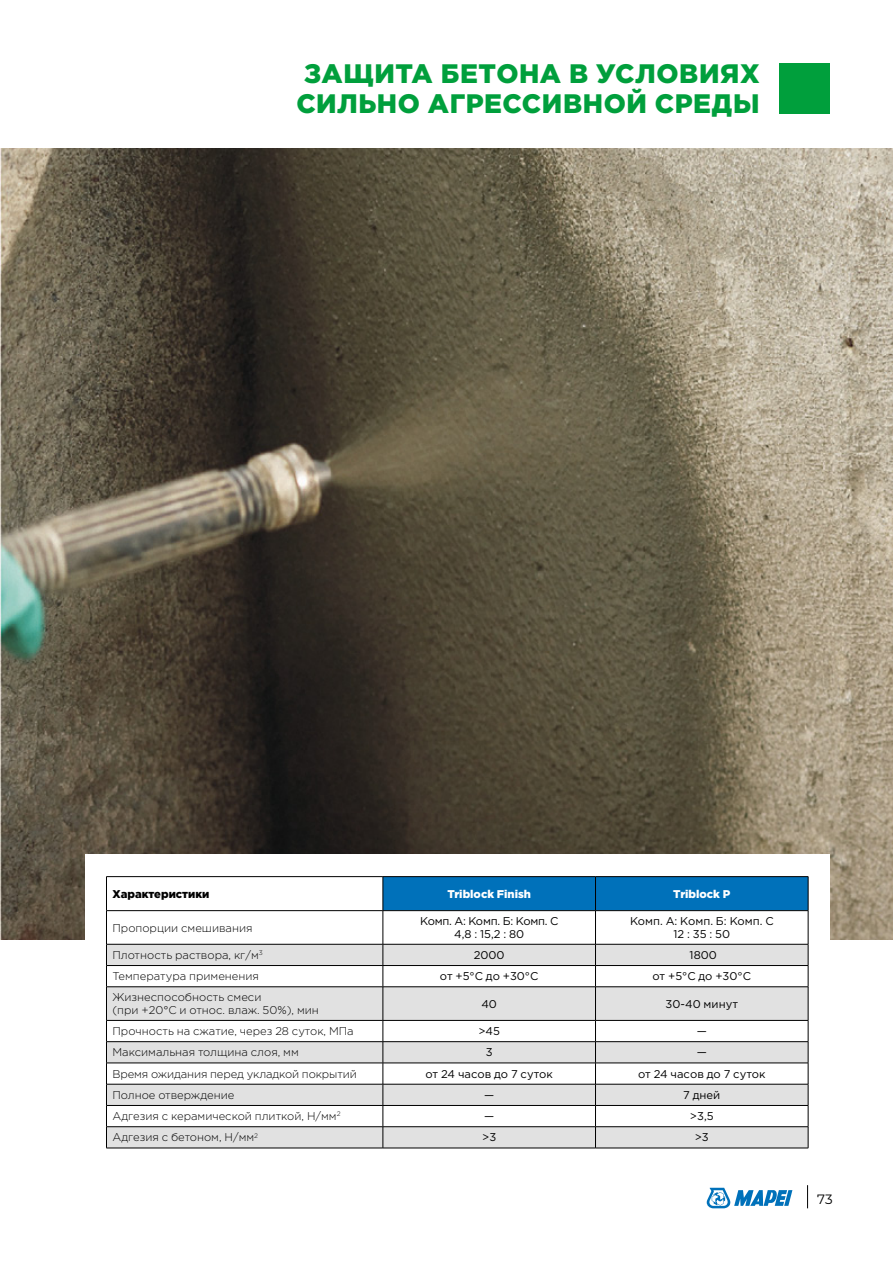
<style>
.page{position:relative;width:893px;height:1263px;background:#fff}
.page>*{position:absolute;margin:0;border:0;box-sizing:border-box;transform-origin:0 0}
.t1{font:900 26.7px/30px "Gotham Pro";letter-spacing:.025em;color:#009f3c}
.t2{font:13.5px "Montserrat";color:#000}
.t3{font:300 11.25px/13.5px "Gotham Pro";color:#000}
.t4{font:11.25px/13.5px "Gotham Pro";color:#000;text-align:center}
.t5{font:11.25px/13.5px "Gotham Pro";letter-spacing:-.02em;color:#000;text-align:center}
.t6{font:900 11.25px "Gotham Pro";color:#fff}
.t7{font:900 11.25px "Gotham Pro";color:#000}
</style>
<div class="page">
<div style="left:779px;top:64px;width:50px;height:50px;background:#009f3c"></div>
<svg style="left:706px;top:1188px;width:86px;height:20px"></svg>
<svg style="left:807px;top:1185px;width:1px;height:23px"></svg>
<img style="left:0;top:149px;width:893px;height:790px">
<div style="left:85px;top:855px;width:744px;height:206px;background:#fff"></div>
<div style="left:384px;top:877px;width:424px;height:33px;background:#0071ba"></div>
<svg style="left:107px;top:911px;width:701px;height:33px"></svg>
<svg style="left:107px;top:945px;width:701px;height:75px;fill:#e1e1e1"></svg>
<hr style="left:106px;top:876px;width:277px;height:1px;background:#000">
<hr style="left:106px;top:877px;width:1px;height:33px;background:#000">
<hr style="left:383px;top:876px;width:212px;height:1px;background:#000">
<hr style="left:383px;top:877px;width:1px;height:33px;background:#000">
<hr style="left:595px;top:876px;width:213px;height:1px;background:#000">
<hr style="left:595px;top:877px;width:1px;height:33px;background:#000">
<hr style="left:808px;top:877px;width:1px;height:33px;background:#000">
<hr style="left:106px;top:910px;width:277px;height:1px;background:#000">
<hr style="left:106px;top:911px;width:1px;height:33px;background:#000">
<hr style="left:383px;top:910px;width:212px;height:1px;background:#000">
<hr style="left:383px;top:911px;width:1px;height:33px;background:#000">
<hr style="left:595px;top:910px;width:213px;height:1px;background:#000">
<hr style="left:595px;top:911px;width:1px;height:33px;background:#000">
<hr style="left:808px;top:911px;width:1px;height:33px;background:#000">
<hr style="left:106px;top:944px;width:277px;height:1px;background:#000">
<hr style="left:383px;top:944px;width:212px;height:1px;background:#000">
<hr style="left:595px;top:944px;width:213px;height:1px;background:#000">
<hr style="left:106px;top:965px;width:277px;height:1px;background:#000">
<svg style="left:106px;top:944px;width:1px;height:42px"></svg>
<hr style="left:383px;top:965px;width:212px;height:1px;background:#000">
<svg style="left:383px;top:944px;width:1px;height:42px"></svg>
<hr style="left:595px;top:965px;width:213px;height:1px;background:#000">
<svg style="left:595px;top:944px;width:1px;height:42px"></svg>
<svg style="left:808px;top:944px;width:1px;height:42px"></svg>
<hr style="left:106px;top:986px;width:277px;height:1px;background:#000">
<hr style="left:106px;top:987px;width:1px;height:33px;background:#000">
<hr style="left:383px;top:986px;width:212px;height:1px;background:#000">
<hr style="left:383px;top:987px;width:1px;height:33px;background:#000">
<hr style="left:595px;top:986px;width:213px;height:1px;background:#000">
<hr style="left:595px;top:987px;width:1px;height:33px;background:#000">
<hr style="left:808px;top:987px;width:1px;height:33px;background:#000">
<svg style="left:106px;top:1020px;width:703px;height:128px"></svg>
<hr style="left:106px;top:1148px;width:277px;height:1px;background:#000">
<hr style="left:383px;top:1148px;width:212px;height:1px;background:#000">
<hr style="left:595px;top:1148px;width:213px;height:1px;background:#000">
<h1 class="t1" style="left:296px;top:58px;width:465px">Защита бетона в условиях сильно агрессивной среды</h1>
<p class="t7" style="left:112px;top:887px;width:98px">Характеристики</p>
<p class="t6" style="left:447px;top:887px;width:85px">Triblock Finish</p>
<p class="t6" style="left:673px;top:887px;width:58px">Triblock P</p>
<p class="t3" style="left:112px;top:921px;width:142px">Пропорции смешивания</p>
<p class="t5" style="left:420px;top:914px;width:140px">Комп. А: Комп. Б: Комп. С<br>4,8 : 15,2 : 80</p>
<p class="t4" style="left:630px;top:914px;width:145px">Комп. А: Комп. Б: Комп. С<br>12 : 35 : 50</p>
<p class="t3" style="left:112px;top:948px;width:152px">Плотность раствора, кг/м<sup>3</sup></p>
<p class="t4" style="left:474px;top:948px;width:32px">2000</p>
<p class="t4" style="left:690px;top:948px;width:29px">1800</p>
<p class="t3" style="left:112px;top:970px;width:148px">Температура применения</p>
<p class="t4" style="left:440px;top:969px;width:100px">от +5°С до +30°С</p>
<p class="t4" style="left:653px;top:969px;width:100px">от +5°С до +30°С</p>
<p class="t3" style="left:112px;top:990px;width:208px">Жизнеспособность смеси<br>(при +20°С и относ. влаж. 50%), мин</p>
<p class="t4" style="left:481px;top:997px;width:17px">40</p>
<p class="t4" style="left:666px;top:997px;width:74px">30-40 минут</p>
<p class="t3" style="left:112px;top:1024px;width:243px">Прочность на сжатие, через 28 суток, МПа</p>
<p class="t4" style="left:478px;top:1024px;width:23px">&gt;45</p>
<p class="t4" style="left:697px;top:1024px;width:12px">—</p>
<p class="t3" style="left:112px;top:1046px;width:188px">Максимальная толщина слоя, мм</p>
<p class="t4" style="left:486px;top:1046px;width:8px">3</p>
<p class="t4" style="left:697px;top:1046px;width:12px">—</p>
<p class="t3" style="left:112px;top:1067px;width:246px">Время ожидания перед укладкой покрытий</p>
<p class="t4" style="left:426px;top:1067px;width:129px">от 24 часов до 7 суток</p>
<p class="t4" style="left:638px;top:1067px;width:129px">от 24 часов до 7 суток</p>
<p class="t3" style="left:112px;top:1088px;width:123px">Полное отверждение</p>
<p class="t4" style="left:484px;top:1088px;width:12px">—</p>
<p class="t4" style="left:683px;top:1088px;width:39px">7 дней</p>
<p class="t3" style="left:112px;top:1109px;width:230px">Адгезия с керамической плиткой, Н/мм<sup>2</sup></p>
<p class="t4" style="left:484px;top:1109px;width:12px">—</p>
<p class="t4" style="left:690px;top:1109px;width:25px">&gt;3,5</p>
<p class="t3" style="left:112px;top:1131px;width:147px">Адгезия с бетоном, Н/мм<sup>2</sup></p>
<p class="t4" style="left:482px;top:1131px;width:16px">&gt;3</p>
<p class="t4" style="left:695px;top:1131px;width:16px">&gt;3</p>
<p class="t2" style="left:817px;top:1189px;width:17px">73</p>
</div>
